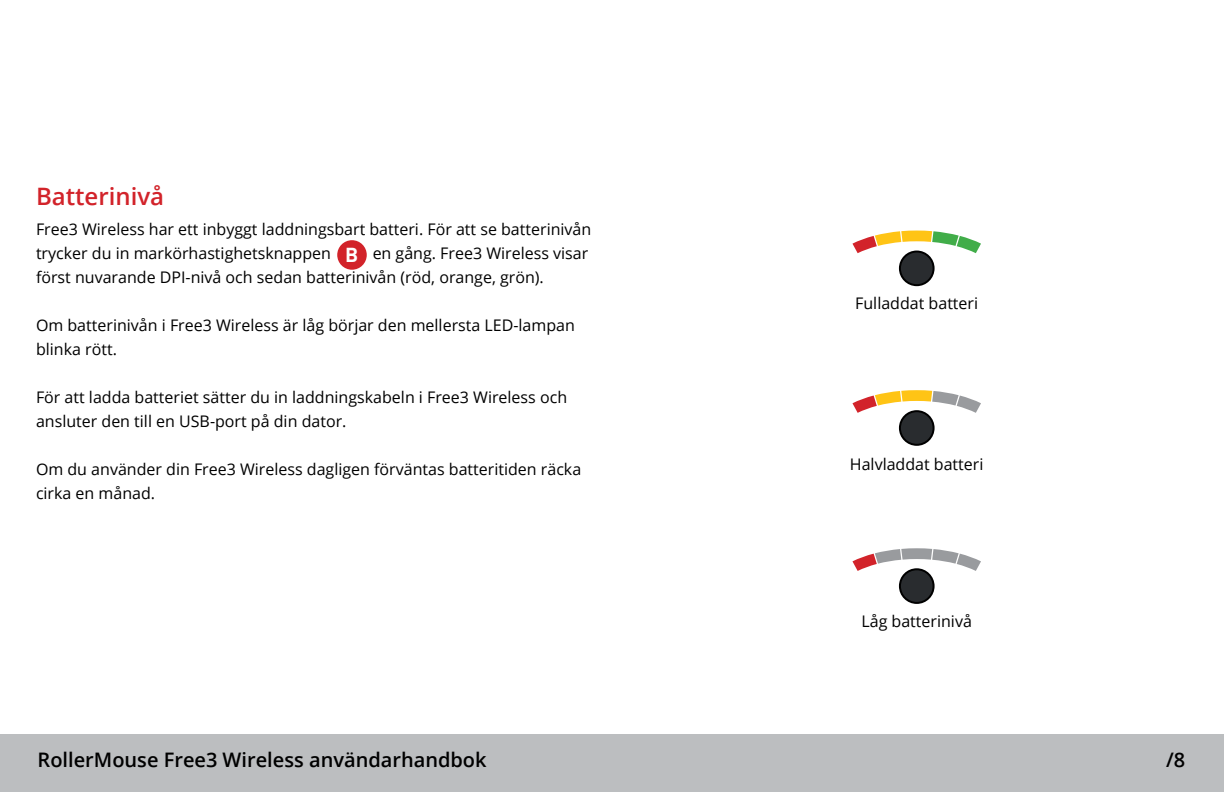
<style>
.page{position:relative;width:1224px;height:792px;background:#fff}
.page>*{position:absolute;margin:0;border:0;box-sizing:border-box;transform-origin:0 0}
.t1{font:600 24px "Open Sans";color:#d2232a}
.t2{font:600 20px "Open Sans";color:#000}
.t3{font:700 20px "DINOT";color:#fff}
.t4{font:16px/24px "Open Sans";color:#000}
</style>
<div class="page">
<div style="left:0;top:734px;width:1224px;height:58px;background:#bcbec0"></div>
<div style="left:337px;top:240px;width:30px;height:30px;background:#d2232a;border-radius:50%"></div>
<div style="left:900px;top:252px;width:34px;height:33px;background:#292c2f;border-radius:50%"></div>
<div style="left:899px;top:251px;width:36px;height:35px;border:2px solid #000;border-radius:50%"></div>
<svg style="left:852px;top:231px;width:129px;height:22px"></svg>
<div style="left:900px;top:411px;width:34px;height:34px;background:#292c2f;border-radius:50%"></div>
<div style="left:899px;top:410px;width:36px;height:36px;border:2px solid #000;border-radius:50%"></div>
<svg style="left:852px;top:390px;width:129px;height:23px"></svg>
<div style="left:900px;top:569px;width:34px;height:34px;background:#292c2f;border-radius:50%"></div>
<div style="left:899px;top:568px;width:36px;height:36px;border:2px solid #000;border-radius:50%"></div>
<svg style="left:852px;top:548px;width:129px;height:23px"></svg>
<h1 class="t1" style="left:36px;top:180px;width:130px">Batterinivå</h1>
<p class="t4" style="left:36px;top:217px;width:557px">Free3 Wireless har ett inbyggt laddningsbart batteri. För att se batterinivån trycker du in markörhastighetsknappen</p>
<p class="t4" style="left:36px;top:241px;width:554px;text-indent:337px">en gång. Free3 Wireless visar först nuvarande DPI-nivå och sedan batterinivån (röd, orange, grön).</p>
<p class="t4" style="left:36px;top:313px;width:540px">Om batterinivån i Free3 Wireless är låg börjar den mellersta LED-lampan blinka rött.</p>
<p class="t4" style="left:36px;top:385px;width:533px">För att ladda batteriet sätter du in laddningskabeln i Free3 Wireless och ansluter den till en USB-port på din dator.</p>
<p class="t4" style="left:36px;top:457px;width:547px">Om du använder din Free3 Wireless dagligen förväntas batteritiden räcka cirka en månad.</p>
<p class="t3" style="left:345px;top:241px;width:15px">B</p>
<p class="t2" style="left:38px;top:746px;width:451px">RollerMouse Free3 Wireless användarhandbok</p>
<p class="t4" style="left:855px;top:291px;width:124px">Fulladdat batteri</p>
<p class="t4" style="left:850px;top:451px;width:135px">Halvladdat batteri</p>
<p class="t4" style="left:861px;top:609px;width:112px">Låg batterinivå</p>
<p class="t2" style="left:1166px;top:746px;width:21px">/8</p>
</div>
